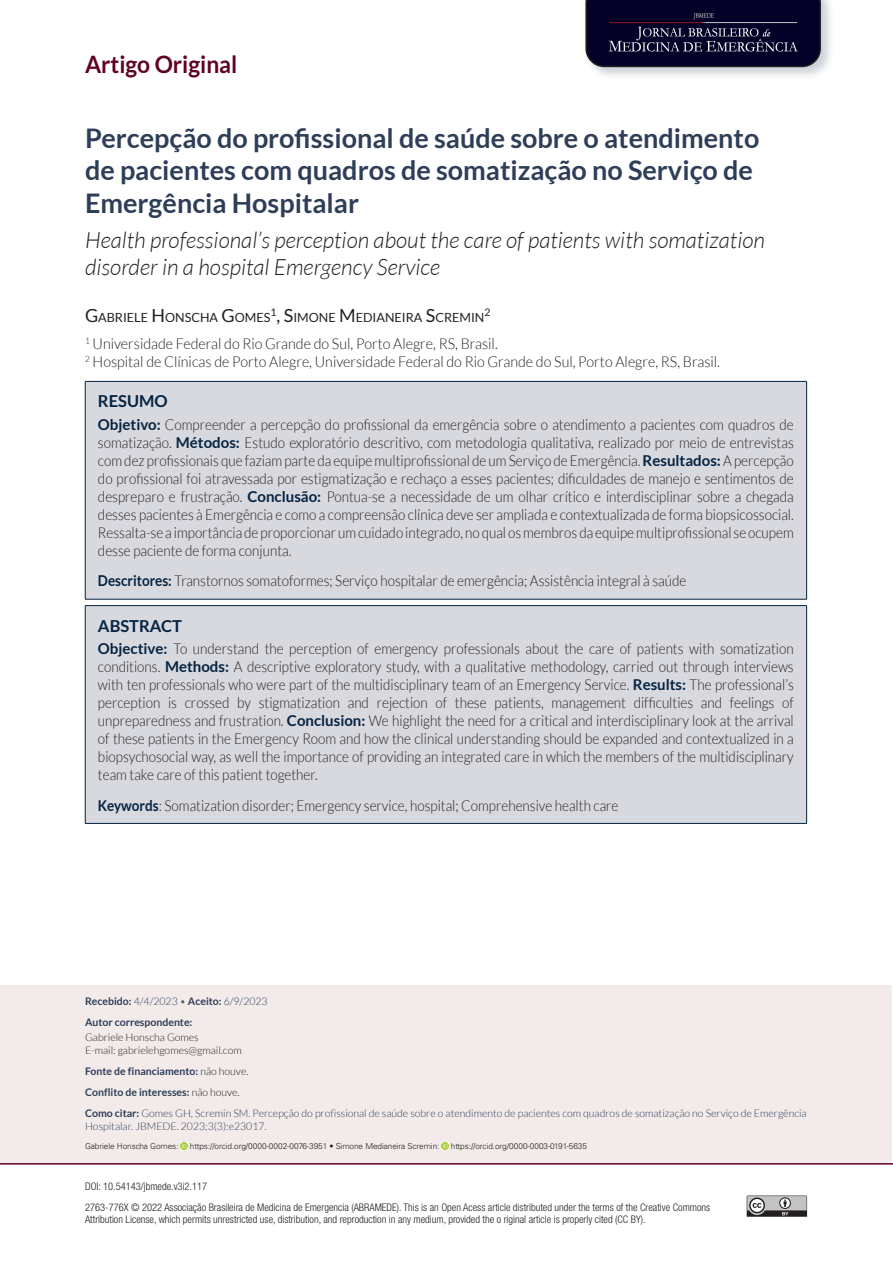
<style>
.page{position:relative;width:893px;height:1263px;background:#fff}
.page>*{position:absolute;margin:0;border:0;box-sizing:border-box;transform-origin:0 0}
.Título{font:700 27px/32.4px "Lato";color:#2e3e58}
.t1{font:700 24px "Lato";color:#600220;scale:.95 1}
.Titulo_ingles{font:italic 300 22.5px/27px "Lato";color:#231f20}
.Resumo_titulo{font:700 16.5px "Lato";color:#042341}
.Resumo_texto{font:300 15px/18px "Lato";color:#231f20;text-align:justify;scale:.9 1}
.Titulação{font:300 15px "Lato";color:#231f20;scale:.95 1}
.Autores{font:12.6px "Lato";color:#231f20}
.t2{font:300 condensed 10.5px/12.6px "Helvetica Neue LT Std";color:#231f20}
.Abre_-_Info_autores_-_Titulo{font:300 10.5px/12.6px "Lato";color:#2e3e58}
.Abre_-_Info_autores_-_Titulo-2{font:700 10.5px "Lato";color:#2e3e58}
.Abre_-_Info_autores_-_Titulo-3{font:300 10.5px "Lato";color:#231f20}
.Abre_-_Info_autores_-_linha_1{font:700 10.5px "Lato";color:#2e3e58}
.Autores-2{font:10.5px "Lato";color:#231f20}
.ORCID{font:300 8.25px "Univers LT Std";letter-spacing:-.01em;color:#231f20}
.s1{font-size:18px}
.s2{font-weight:700;color:#042341}
.s3{font-weight:300}
.s4{font-weight:300;color:#57585a}
.s5{font-weight:300;color:#231f20}
.s6{font-weight:700}
</style>
<div class="page">
<hr style="left:0;top:1163px;width:893px;height:1px;background:#600220">
<div style="left:583px;top:0;width:252px;height:81px;background:#042341;opacity:.21"></div>
<svg style="left:585px;top:0;width:236px;height:67px;background:#0a082c"></svg>
<img style="left:608px;top:10px;width:194px;height:44px">
<div style="left:85px;top:381px;width:722px;height:218px;background:#d8d8df"></div>
<hr style="left:85px;top:382px;width:1px;height:217px;background:#042341">
<hr style="left:85px;top:381px;width:722px;height:1px;background:#042341">
<hr style="left:806px;top:382px;width:1px;height:217px;background:#042341">
<hr style="left:85px;top:599px;width:722px;height:1px;background:#042341">
<div style="left:85px;top:606px;width:722px;height:217px;background:#d8d8df"></div>
<hr style="left:85px;top:606px;width:1px;height:217px;background:#042341">
<hr style="left:85px;top:605px;width:722px;height:1px;background:#042341">
<hr style="left:806px;top:606px;width:1px;height:217px;background:#042341">
<hr style="left:85px;top:823px;width:722px;height:1px;background:#042341">
<svg style="left:747px;top:1195px;width:60px;height:22px"></svg>
<div style="left:1px;top:985px;width:891px;height:178px;background:#f2ebea"></div>
<svg style="left:181px;top:1142px;width:7px;height:7px"></svg>
<svg style="left:442px;top:1142px;width:7px;height:7px"></svg>
<h2 class="t1" style="left:85px;top:51px;width:162px">Artigo Original</h2>
<p class="Título" style="left:85px;top:121px;width:676px">Percepção do profissional de saúde sobre o atendimento de pacientes com quadros de somatização no Serviço de<br>Emergência Hospitalar</p>
<p class="Titulo_ingles" style="left:85px;top:227px;width:681px">Health professional’s perception about the care of patients with somatization disorder in a hospital Emergency Service</p>
<p class="Autores" style="left:85px;top:311px;width:401px"><span class="s1">G</span>ABRIELE <span class="s1">H</span> ONSCHA <span class="s1">G</span>OM ES<sup>1</sup><span class="s1">, S</span>IMONE <span class="s1">M</span>EDIANEIRA <span class="s1">S</span>CREM IN</p>
<p class="Autores-2" style="left:484px;top:307px;width:8px">2</p>
<p class="Titulação" style="left:85px;top:335px;width:436px"><sup>1</sup> Universidade Federal do Rio Grande do Sul, Porto Alegre, RS, Brasil.</p>
<p class="Titulação" style="left:85px;top:353px;width:670px"><sup>2</sup> Hospital de Clínicas de Porto Alegre, Universidade Federal do Rio Grande do Sul, Porto Alegre, RS, Brasil.</p>
<p class="Resumo_titulo" style="left:98px;top:392px;width:71px">RESUMO</p>
<p class="Resumo_texto" style="left:98px;top:415px;width:775px"><span class="s2">Objetivo:</span> Compreender a percepção do profissional da emergência sobre o atendimento a pacientes com quadros de somatização. <span class="s2">Métodos:</span> Estudo exploratório descritivo, com metodologia qualitativa, realizado por meio de entrevistas com dez profissionais que faziam parte da equipe multiprofissional de um Serviço de Emergência. <span class="s2">Resultados:</span> A percepção do profissional foi atravessada por estigmatização e rechaço a esses pacientes; dificuldades de manejo e sentimentos de despreparo e frustração. <span class="s2">Conclusão:</span> Pontua-se a necessidade de um olhar crítico e interdisciplinar sobre a chegada desses pacientes à Emergência e como a compreensão clínica deve ser ampliada e contextualizada de forma biopsicossocial.<br>Ressalta-se a importância de proporcionar um cuidado integrado, no qual os membros da equipe multiprofissional se ocupem desse paciente de forma conjunta.</p>
<p class="Resumo_texto" style="left:98px;top:572px;width:655px"><span class="s2">Descritores:</span> Transtornos somatoformes; Serviço hospitalar de emergência; Assistência integral à saúde</p>
<p class="Resumo_titulo" style="left:98px;top:616px;width:86px">ABSTRACT</p>
<p class="Resumo_texto" style="left:98px;top:639px;width:775px"><span class="s2">Objective:</span> To understand the perception of emergency professionals about the care of patients with somatization conditions. <span class="s2">Methods:</span> A descriptive exploratory study, with a qualitative methodology, carried out through interviews with ten professionals who were part of the multidisciplinary team of an Emergency Service. <span class="s2">Results:</span> The professional’s perception is crossed by stigmatization and rejection of these patients, management difficulties and feelings of unpreparedness and frustration. <span class="s2">Conclusion:</span> We highlight the need for a critical and interdisciplinary look at the arrival of these patients in the Emergency Room and how the clinical understanding should be expanded and contextualized in a biopsychosocial way, as well the importance of providing an integrated care in which the members of the multidisciplinary team take care of this patient together.</p>
<p class="Resumo_texto" style="left:98px;top:796px;width:580px"><span class="s2">Keywords</span>: Somatization disorder; Emergency service, hospital; Comprehensive health care</p>
<p class="Abre_-_Info_autores_-_Titulo-2" style="left:85px;top:995px;width:184px">Recebido: <span class="s3">4/4/2023</span> <span class="s4">•</span> Aceito: <span class="s3">6/9/2023</span></p>
<p class="Abre_-_Info_autores_-_linha_1" style="left:85px;top:1016px;width:109px">Autor correspondente:</p>
<p class="Abre_-_Info_autores_-_Titulo-3" style="left:85px;top:1032px;width:115px">Gabriele Honscha Gomes</p>
<p class="Abre_-_Info_autores_-_Titulo-3" style="left:85px;top:1044px;width:158px">E-mail: gabrielehgomes@gmail.com</p>
<p class="Abre_-_Info_autores_-_Titulo-2" style="left:85px;top:1065px;width:165px">Fonte de financiamento: <span class="s5">não houve.</span></p>
<p class="Abre_-_Info_autores_-_Titulo-2" style="left:85px;top:1086px;width:156px">Conflito de interesses: <span class="s5">não houve.</span></p>
<p class="Abre_-_Info_autores_-_Titulo" style="left:85px;top:1107px;width:723px"><span class="s6">Como citar:</span> Gomes GH, Scremin SM. Percepção do profissional de saúde sobre o atendimento de pacientes com quadros de somatização no Serviço de Emergência<br>Hospitalar. JBMEDE. 2023;3(3):e23017.</p>
<p class="ORCID" style="left:85px;top:1141px;width:95px">Gabriele Honscha Gomes:</p>
<p class="ORCID" style="left:190px;top:1141px;width:251px">https://orcid.org/0000-0002-0076-3951 • Simone Medianeira Scremin:</p>
<p class="ORCID" style="left:451px;top:1141px;width:138px">https://orcid.org/0000-0003-0191-5635</p>
<p class="t2" style="left:85px;top:1179px;width:124px">DOI: 10.54143/jbmede.v3i2.117</p>
<p class="t2" style="left:85px;top:1201px;width:627px">2763-776X © 2022 Associação Brasileira de Medicina de Emergencia (ABRAMEDE). This is an Open Acess article distributed under the terms of the Creative Commons<br>Attribution License, which permits unrestricted use, distribution, and reproduction in any medium, provided the o riginal article is properly cited (CC BY).</p>
</div>
